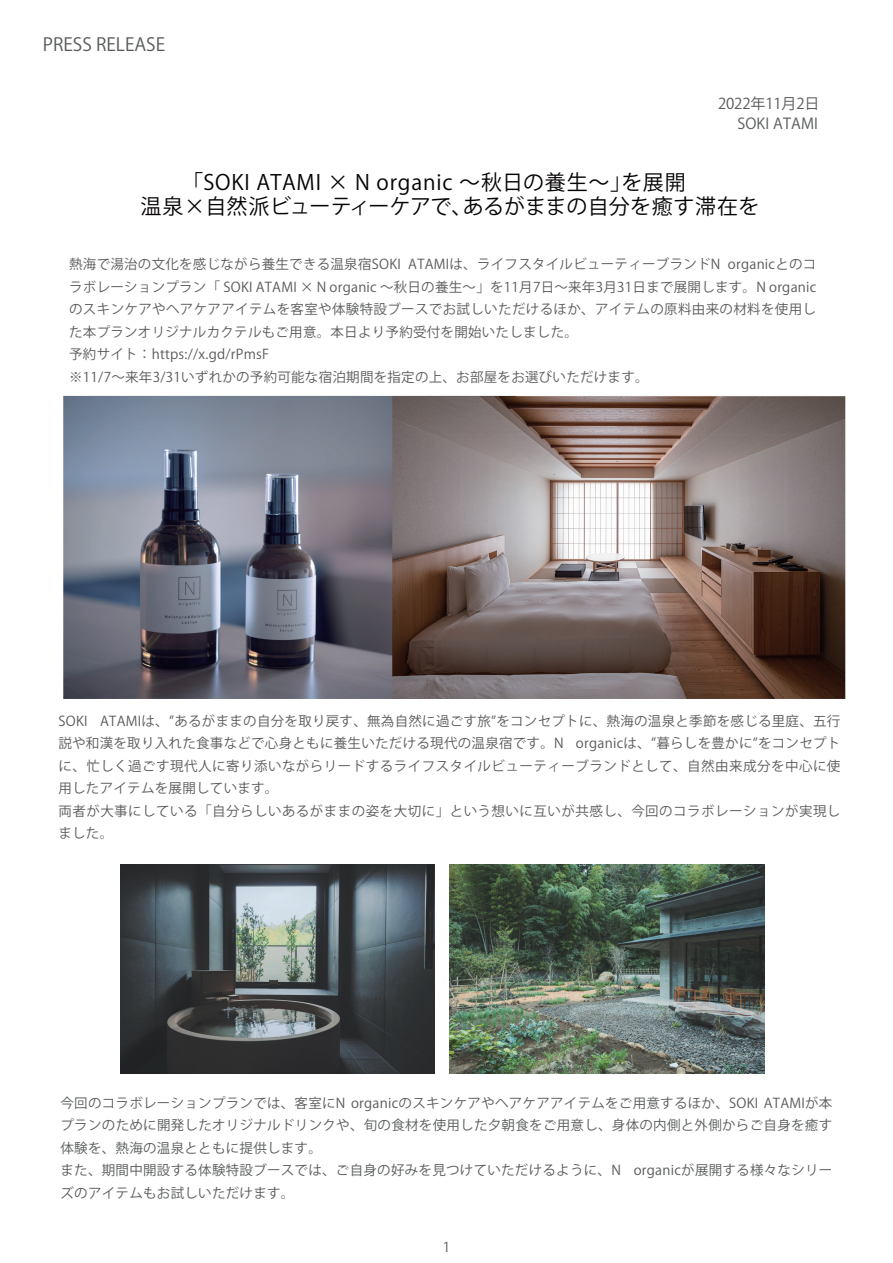
<style>
.page{position:relative;width:893px;height:1263px;background:#fff}
.page>*{position:absolute;margin:0;border:0;box-sizing:border-box;transform-origin:0 0}
.t1{font:21px/24px "Koz Go Pr 6 N";letter-spacing:.02em;color:#060303;text-align:center}
.t2{font:18px "Koz Go Pro";color:#585a5b}
.t3{font:15px/19.8px "Koz Go Pro";letter-spacing:-.01em;color:#585a5b;text-align:right}
.t4{font:13.5px/22.5px "Koz Go Pr 6 N";letter-spacing:.02em;color:#595a5b}
.t5{font:13.5px/22.5px "Koz Go Pr 6 N";letter-spacing:.02em;color:#585a5b}
.t6{font:13.5px "Koz Go Pro";color:#585a5b}
</style>
<div class="page">
<img style="left:64px;top:395px;width:782px;height:303px">
<img style="left:120px;top:864px;width:314px;height:209px">
<img style="left:449px;top:864px;width:315px;height:210px">
<h2 class="t2" style="left:43px;top:33px;width:124px">PRESS RELEASE</h2>
<p class="t3" style="left:718px;top:94px;width:103px">2022年11月2日<br>SOKI ATAMI</p>
<h1 class="t1" style="left:141px;top:171px;width:620px">「SOKI ATAMI × N organic ～秋日の養生～」を展開　<br>温泉×自然派ビューティーケアで、あるがままの自分を癒す滞在を</h1>
<p class="t4" style="left:69px;top:253px;width:749px">熱海で湯治の文化を感じながら養生できる温泉宿SOKI ATAMIは、ライフスタイルビューティーブランドN organicとのコラボレーションプラン「 SOKI ATAMI × N organic ～秋日の養生～」を11月7日～来年3月31日まで展開します。N organicのスキンケアやヘアケアアイテムを客室や体験特設ブースでお試しいただけるほか、アイテムの原料由来の材料を使用した本プランオリジナルカクテルもご用意。本日より予約受付を開始いたしました。<br>予約サイト：https://x.gd/rPmsF<br>※11/7～来年3/31いずれかの予約可能な宿泊期間を指定の上、お部屋をお選びいただけます。</p>
<p class="t4" style="left:58px;top:710px;width:783px">SOKI ATAMIは、”あるがままの自分を取り戻す、無為自然に過ごす旅”をコンセプトに、熱海の温泉と季節を感じる里庭、五行説や和漢を取り入れた食事などで心身ともに養生いただける現代の温泉宿です。N organicは、”暮らしを豊かに”をコンセプトに、忙しく過ごす現代人に寄り添いながらリードするライフスタイルビューティーブランドとして、自然由来成分を中心に使用したアイテムを展開しています。<br>両者が大事にしている「自分らしいあるがままの姿を大切に」という想いに互いが共感し、今回のコラボレーションが実現しました。</p>
<p class="t5" style="left:61px;top:1092px;width:773px">今回のコラボレーションプランでは、客室にN organicのスキンケアやヘアケアアイテムをご用意するほか、SOKI ATAMIが本プランのために開発したオリジナルドリンクや、旬の食材を使用した夕朝食をご用意し、身体の内側と外側からご自身を癒す体験を、熱海の温泉とともに提供します。<br>また、期間中開設する体験特設ブースでは、ご自身の好みを見つけていただけるように、N organicが展開する様々なシリーズのアイテムもお試しいただけます。</p>
<p class="t6" style="left:443px;top:1238px;width:9px">1</p>
</div>
